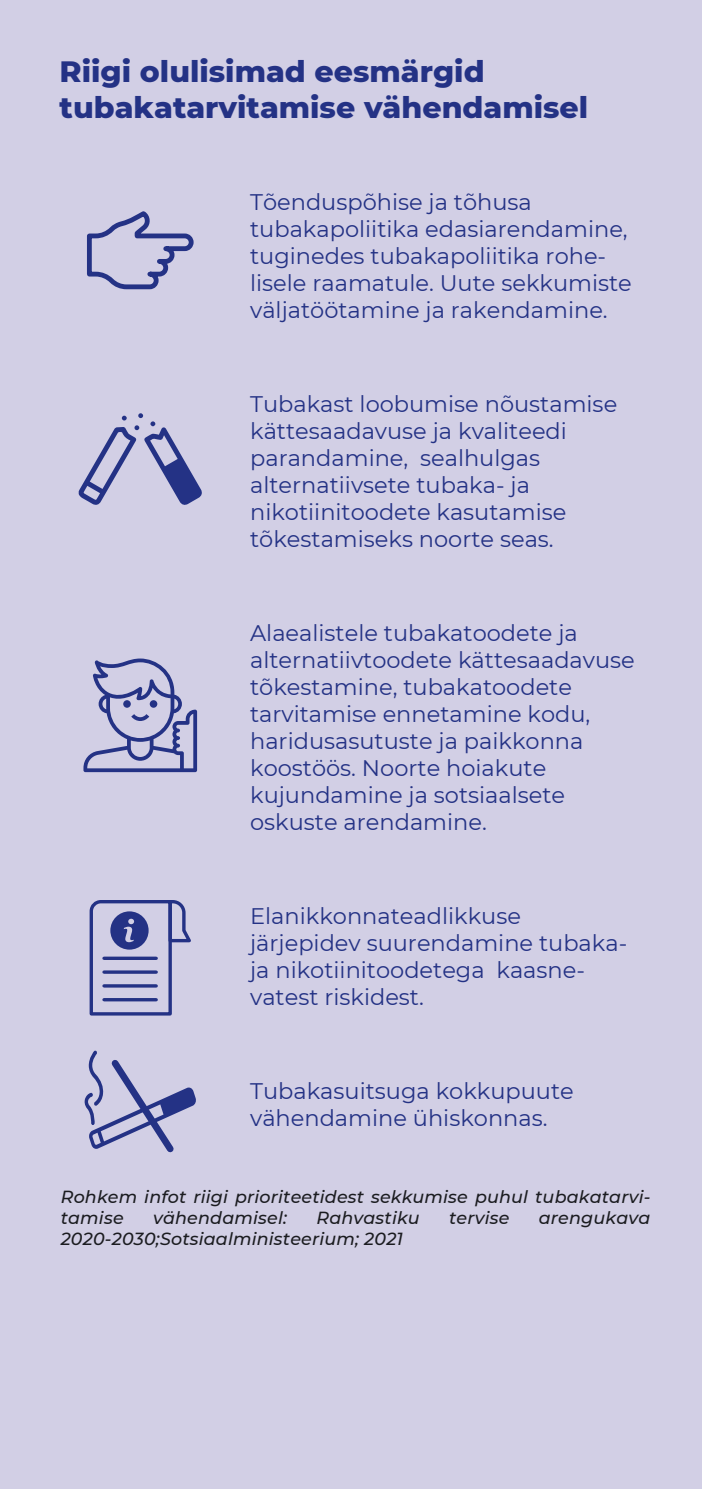
<style>
.page{position:relative;width:702px;height:1489px;background:#fff}
.page>*{position:absolute;margin:0;border:0;box-sizing:border-box;transform-origin:0 0}
.t1{font:800 30px/36px "Montserrat";color:#243285}
.t2{font:22.5px/27px "Montserrat";color:#243285}
.t3{font:italic 500 17.5px/21px "Montserrat";letter-spacing:.01em;color:#1b1c20}
</style>
<div class="page">
<div style="left:0;top:0;width:702px;height:1488px;background:#d2cfe5"></div>
<svg style="left:79px;top:413px;width:123px;height:92px"></svg>
<svg style="left:87px;top:211px;width:107px;height:79px"></svg>
<svg style="left:89px;top:900px;width:102px;height:116px"></svg>
<hr style="left:104px;top:956px;width:52px;height:3px;background:#243285">
<hr style="left:104px;top:970px;width:52px;height:3px;background:#243285">
<hr style="left:104px;top:984px;width:52px;height:3px;background:#243285">
<hr style="left:104px;top:998px;width:52px;height:3px;background:#243285">
<svg style="left:83px;top:658px;width:114px;height:114px"></svg>
<svg style="left:84px;top:1050px;width:112px;height:103px"></svg>
<h1 class="t1" style="left:60px;top:52px;width:530px">Riigi olulisimad eesmärgid tubakatarvitamise vähendamisel</h1>
<p class="t2" style="left:250px;top:187px;width:383px">Tõenduspõhise ja tõhusa tubakapoliitika edasiarendamine, tuginedes tubakapoliitika rohe&shy;lisele raamatule. Uute sekkumiste väljatöötamine ja rakendamine.</p>
<p class="t2" style="left:250px;top:389px;width:368px">Tubakast loobumise nõustamise kättesaadavuse ja kvaliteedi parandamine, sealhulgas alternatiivsete tubaka- ja nikotiinitoodete kasutamise tõkestamiseks noorte seas.</p>
<p class="t2" style="left:250px;top:618px;width:386px">Alaealistele tubakatoodete ja alternatiivtoodete kättesaadavuse tõkestamine, tubakatoodete tarvitamise ennetamine kodu, haridusasutuste ja paikkonna koostöös. Noorte hoiakute kujundamine ja sotsiaalsete oskuste arendamine.</p>
<p class="t2" style="left:250px;top:901px;width:378px">Elanikkonnateadlikkuse järjepidev suurendamine tubaka&shy;ja nikotiinitoodetega kaasne&shy;vatest riskidest.</p>
<p class="t2" style="left:250px;top:1076px;width:325px">Tubakasuitsuga kokkupuute vähendamine ühiskonnas.</p>
<p class="t3" style="left:61px;top:1185px;width:591px">Rohkem infot riigi prioriteetidest sekkumise puhul tubakatarvi&shy;tamise</p>
<p class="t3" style="left:153px;top:1206px;width:135px">vähendamisel:</p>
<p class="t3" style="left:316px;top:1206px;width:105px">Rahvastiku</p>
<p class="t3" style="left:449px;top:1206px;width:62px">tervise</p>
<p class="t3" style="left:538px;top:1206px;width:113px">arengukava</p>
<p class="t3" style="left:61px;top:1227px;width:344px">2020-2030;Sotsiaalministeerium; 2021</p>
</div>
